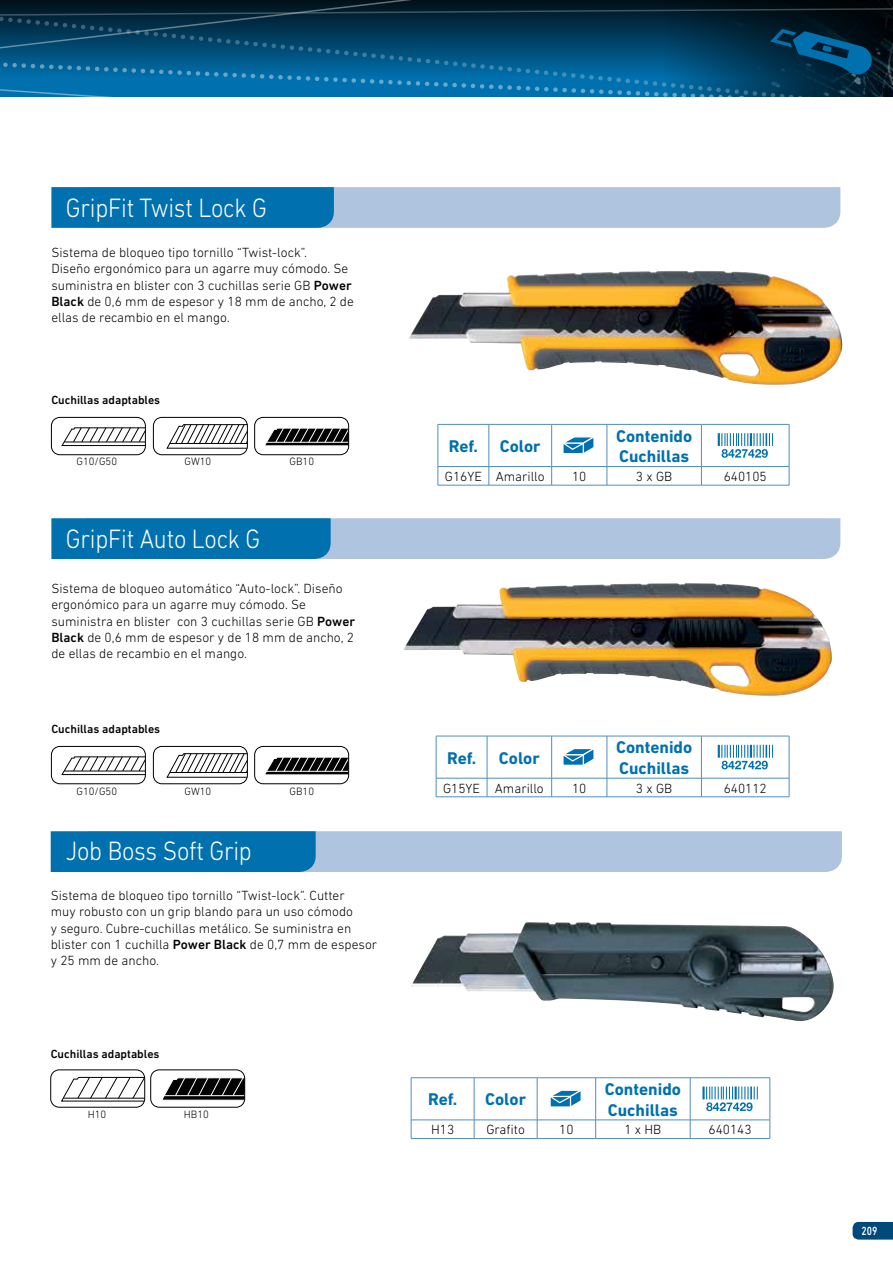
<style>
.page{position:relative;width:893px;height:1263px;background:#fff}
.page>*{position:absolute;margin:0;border:0;box-sizing:border-box;transform-origin:0 0}
.t1{font:300 27px "DIN Next LT Pro";letter-spacing:-.01em;color:#fff;scale:.9 1}
.t2{font:700 17.25px/20.7px "DIN Next LT Pro";color:#0071ae}
.t3{font:300 13.5px/16.2px "DIN Next LT Pro";color:#000}
.t4{font:500 12px "DIN Next LT Pro";color:#000}
.t5{font:500 12px "DIN Next LT Pro";color:#fff;scale:.8 1}
.t6{font:300 10.8px "DIN Next LT Pro";color:#000}
.s1{font-weight:500}
</style>
<div class="page">
<svg style="left:516px;top:0;width:300px;height:7px;background:#000f18"></svg>
<div style="left:0;top:0;width:516px;height:7px;background:#00131e"></div>
<svg style="left:853px;top:1222px;width:40px;height:17px"></svg>
<svg style="left:0;top:7px;width:893px;height:90px;background:#04496e"></svg>
<svg style="left:51px;top:187px;width:789px;height:41px;background:#71a7cd"></svg>
<svg style="left:51px;top:518px;width:789px;height:41px;background:#72a7ce"></svg>
<svg style="left:254px;top:417px;width:95px;height:38px"></svg>
<svg style="left:153px;top:417px;width:95px;height:38px"></svg>
<svg style="left:51px;top:417px;width:95px;height:38px"></svg>
<svg style="left:254px;top:746px;width:95px;height:38px"></svg>
<svg style="left:153px;top:746px;width:95px;height:38px"></svg>
<svg style="left:51px;top:746px;width:95px;height:38px"></svg>
<hr style="left:438px;top:485px;width:51px;height:1px;background:#4f8ec0">
<hr style="left:489px;top:485px;width:63px;height:1px;background:#4f8ec0">
<hr style="left:552px;top:485px;width:55px;height:1px;background:#4f8ec0">
<hr style="left:607px;top:485px;width:94px;height:1px;background:#4f8ec0">
<hr style="left:701px;top:485px;width:88px;height:1px;background:#4f8ec0">
<svg style="left:438px;top:424px;width:352px;height:61px"></svg>
<svg style="left:436px;top:736px;width:354px;height:61px"></svg>
<img style="left:409px;top:271px;width:433px;height:114px">
<img style="left:404px;top:583px;width:428px;height:113px">
<svg style="left:51px;top:831px;width:791px;height:41px;background:#75a9ce"></svg>
<svg style="left:50px;top:1069px;width:195px;height:39px"></svg>
<hr style="left:411px;top:1077px;width:63px;height:1px;background:#4f8ec0">
<hr style="left:474px;top:1077px;width:63px;height:1px;background:#4f8ec0">
<hr style="left:537px;top:1077px;width:59px;height:1px;background:#4f8ec0">
<hr style="left:596px;top:1077px;width:94px;height:1px;background:#4f8ec0">
<hr style="left:690px;top:1077px;width:80px;height:1px;background:#4f8ec0">
<hr style="left:411px;top:1138px;width:63px;height:1px;background:#4f8ec0">
<hr style="left:474px;top:1138px;width:63px;height:1px;background:#4f8ec0">
<hr style="left:537px;top:1138px;width:59px;height:1px;background:#4f8ec0">
<hr style="left:596px;top:1138px;width:94px;height:1px;background:#4f8ec0">
<hr style="left:690px;top:1138px;width:80px;height:1px;background:#4f8ec0">
<svg style="left:411px;top:1078px;width:360px;height:60px"></svg>
<img style="left:411px;top:922px;width:423px;height:99px">
<h1 class="t1" style="left:66px;top:192px;width:225px">GripFit Twist Lock G</h1>
<p class="t3" style="left:51px;top:244px;width:304px">Sistema de bloqueo tipo tornillo “Twist-lock”.<br>Diseño ergonómico para un agarre muy cómodo. Se suministra en blister con 3 cuchillas serie GB <span class="s1">Power Black</span> de 0,6 mm de espesor y 18 mm de ancho, 2 de ellas de recambio en el mango.</p>
<p class="t4" style="left:51px;top:392px;width:110px">Cuchillas adaptables</p>
<p class="t6" style="left:77px;top:456px;width:42px">G10/G50</p>
<p class="t6" style="left:185px;top:456px;width:28px">GW10</p>
<p class="t6" style="left:290px;top:456px;width:26px">GB10</p>
<h1 class="t1" style="left:66px;top:523px;width:217px">GripFit Auto Lock G</h1>
<p class="t3" style="left:51px;top:580px;width:305px">Sistema de bloqueo automático “Auto-lock”. Diseño ergonómico para un agarre muy cómodo. Se suministra en blister con 3 cuchillas serie GB <span class="s1">Power Black</span> de 0,6 mm de espesor y de 18 mm de ancho, 2 de ellas de recambio en el mango.</p>
<p class="t4" style="left:51px;top:721px;width:110px">Cuchillas adaptables</p>
<p class="t6" style="left:77px;top:785px;width:42px">G10/G50</p>
<p class="t6" style="left:185px;top:785px;width:28px">GW10</p>
<p class="t6" style="left:290px;top:785px;width:26px">GB10</p>
<h1 class="t1" style="left:66px;top:835px;width:208px">Job Boss Soft Grip</h1>
<p class="t3" style="left:51px;top:887px;width:328px">Sistema de bloqueo tipo tornillo “Twist-lock”. Cutter<br>muy robusto con un grip blando para un uso cómodo<br>y seguro. Cubre-cuchillas metálico. Se suministra en blister con 1 cuchilla <span class="s1">Power Black</span> de 0,7 mm de espesor y 25 mm de ancho.</p>
<p class="t4" style="left:51px;top:1047px;width:110px">Cuchillas adaptables</p>
<p class="t6" style="left:88px;top:1108px;width:20px">H10</p>
<p class="t6" style="left:184px;top:1108px;width:27px">HB10</p>
<p class="t2" style="left:449px;top:436px;width:31px">Ref.</p>
<p class="t2" style="left:500px;top:436px;width:42px">Color</p>
<p class="t2" style="left:616px;top:425px;width:78px">Contenido<br>Cuchillas</p>
<p class="t3" style="left:445px;top:468px;width:101px">G16YE Amarillo</p>
<p class="t3" style="left:572px;top:468px;width:16px">10</p>
<p class="t3" style="left:636px;top:468px;width:38px">3 x GB</p>
<p class="t3" style="left:724px;top:468px;width:45px">640105</p>
<p class="t2" style="left:447px;top:747px;width:31px">Ref.</p>
<p class="t2" style="left:499px;top:747px;width:42px">Color</p>
<p class="t2" style="left:616px;top:737px;width:78px">Contenido<br>Cuchillas</p>
<p class="t3" style="left:443px;top:780px;width:102px">G15YE Amarillo</p>
<p class="t3" style="left:572px;top:780px;width:16px">10</p>
<p class="t3" style="left:636px;top:780px;width:38px">3 x GB</p>
<p class="t3" style="left:724px;top:780px;width:45px">640112</p>
<p class="t2" style="left:428px;top:1089px;width:31px">Ref.</p>
<p class="t2" style="left:485px;top:1089px;width:42px">Color</p>
<p class="t2" style="left:605px;top:1079px;width:78px">Contenido<br>Cuchillas</p>
<p class="t3" style="left:431px;top:1121px;width:25px">H13</p>
<p class="t3" style="left:486px;top:1121px;width:40px">Grafito</p>
<p class="t3" style="left:559px;top:1121px;width:16px">10</p>
<p class="t3" style="left:624px;top:1121px;width:38px">1 x HB</p>
<p class="t3" style="left:708px;top:1121px;width:45px">640143</p>
<p class="t5" style="left:862px;top:1223px;width:21px">209</p>
</div>
